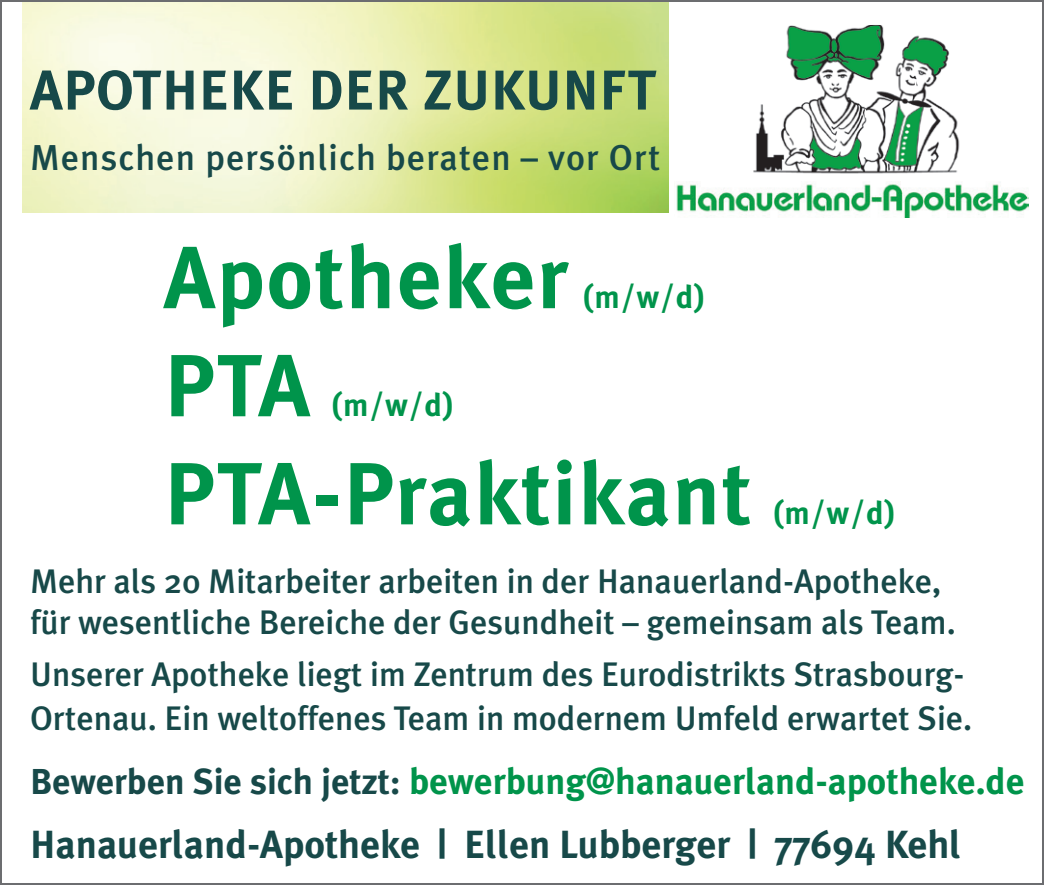
<style>
.page{position:relative;width:1044px;height:885px;background:#fff}
.page>*{position:absolute;margin:0;border:0;box-sizing:border-box;transform-origin:0 0}
.t1{font:700 88px "Meta Plus";letter-spacing:.02em;color:#00944b}
.t2{font:700 56px "Meta Plus";letter-spacing:.01em;color:#174949}
.t3{font:700 39.2px "Meta Plus";color:#174949}
.t4{font:700 36.8px "Meta Plus";color:#00944b}
.t5{font:500 36px "Meta Plus";letter-spacing:.03em;color:#174949}
.t6{font:500 34px/40.8px "Meta Plus";color:#174949}
.t7{font:700 32px "Meta Plus";color:#00944b}
.s1{font-family:"Meta Plus LF";font-size:36px;color:#174949}
</style>
<div class="page">
<img style="left:23px;top:3px;width:645px;height:209px">
<img style="left:753px;top:25px;width:207px;height:149px">
<img style="left:676px;top:181px;width:351px;height:37px">
<h2 class="t2" style="left:30px;top:58px;width:627px">APOTHEKE DER ZUKUNFT</h2>
<p class="t5" style="left:30px;top:136px;width:631px">Menschen persönlich beraten – vor Ort</p>
<h1 class="t1" style="left:164px;top:227px;width:405px">Apotheker</h1>
<p class="t7" style="left:582px;top:278px;width:124px">(m/w/d)</p>
<h1 class="t1" style="left:164px;top:335px;width:147px">PTA</h1>
<p class="t7" style="left:331px;top:386px;width:124px">(m/w/d)</p>
<h1 class="t1" style="left:164px;top:443px;width:588px">PTA-Praktikant</h1>
<p class="t7" style="left:772px;top:494px;width:124px">(m/w/d)</p>
<p class="t6" style="left:30px;top:561px;width:926px">Mehr als 20 Mitarbeiter arbeiten in der Hanauerland-Apotheke, für wesentliche Bereiche der Gesundheit – gemeinsam als Team.</p>
<p class="t6" style="left:30px;top:652px;width:943px;line-height:43.2px">Unserer Apotheke liegt im Zentrum des Eurodistrikts Strasbourg-<br>Ortenau. Ein weltoffenes Team in modernem Umfeld erwartet Sie.</p>
<p class="t4" style="left:30px;top:759px;width:995px"><span class="s1">Bewerben Sie sich jetzt:</span> bewerbung@hanauerland-apotheke.de</p>
<p class="t3" style="left:30px;top:821px;width:932px">Hanauerland-Apotheke | Ellen Lubberger | 77694 Kehl</p>
</div>
